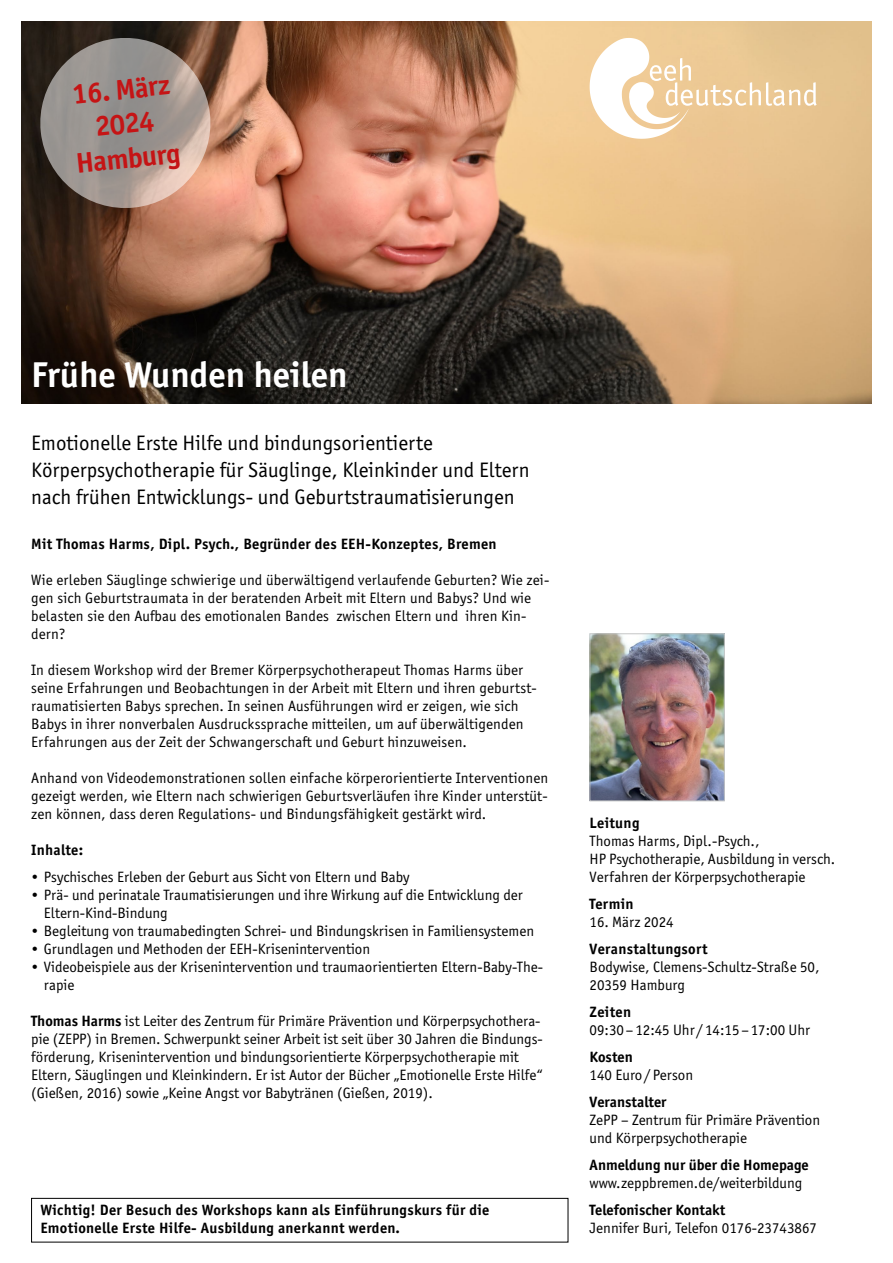
<style>
.page{position:relative;width:893px;height:1263px;background:#fff}
.page>*{position:absolute;margin:0;border:0;box-sizing:border-box;transform-origin:0 0}
.t1{font:700 36px "Officina Sans ITC Pro";color:#fff}
.t2{font:700 28.5px/34.3px "Officina Sans ITC Pro";color:#c51415;text-align:center}
.t3{font:21px/27px "Officina Sans ITC Pro";color:#000}
.t4{font:15px/18px "Officina Sans ITC Pro";color:#000}
.t5{font:700 15px/18px "Officina Sans ITC Pro";letter-spacing:.02em;color:#000}
.t6{font:700 15px "Officina Sans ITC Pro";color:#000}
.s1{font-weight:700}
</style>
<div class="page">
<img style="left:21px;top:21px;width:851px;height:383px">
<svg style="left:590px;top:38px;width:227px;height:101px"></svg>
<img style="left:592px;top:636px;width:130px;height:163px">
<div style="left:590px;top:634px;width:134px;height:167px;border:1px solid #c5c6c6"></div>
<svg style="left:36px;top:33px;width:179px;height:179px;background:#908078"></svg>
<div style="left:31px;top:1198px;width:537px;height:44px;border:1px solid #000"></div>
<h2 class="t2" style="left:67px;top:78px;width:106px;rotate:-6deg">16. März<br>2024<br>Hamburg</h2>
<h1 class="t1" style="left:31px;top:352px;width:318px">Frühe Wunden heilen</h1>
<h3 class="t3" style="left:31px;top:429px;width:500px">Emotionelle Erste Hilfe und bindungsorientierte<br>Körperpsychotherapie für Säuglinge, Kleinkinder und Eltern nach frühen Entwicklungs- und Geburtstraumatisierungen</h3>
<p class="t5" style="left:31px;top:535px;width:467px">Mit Thomas Harms, Dipl. Psych., Begründer des EEH-Konzeptes, Bremen</p>
<p class="t4" style="left:31px;top:571px;width:520px">Wie erleben Säuglinge schwierige und überwältigend verlaufende Geburten? Wie zei&shy;gen sich Geburtstraumata in der beratenden Arbeit mit Eltern und Babys? Und wie belasten sie den Aufbau des emotionalen Bandes zwischen Eltern und ihren Kin&shy;dern?</p>
<p class="t4" style="left:31px;top:661px;width:507px">In diesem Workshop wird der Bremer Körperpsychotherapeut Thomas Harms über seine Erfahrungen und Beobachtungen in der Arbeit mit Eltern und ihren geburtst&shy;raumatisierten Babys sprechen. In seinen Ausführungen wird er zeigen, wie sich Babys in ihrer nonverbalen Ausdruckssprache mitteilen, um auf überwältigenden Erfahrungen aus der Zeit der Schwangerschaft und Geburt hinzuweisen.</p>
<p class="t4" style="left:31px;top:769px;width:518px;text-align:justify">Anhand von Videodemonstrationen sollen einfache körperorientierte Interventionen gezeigt werden, wie Eltern nach schwierigen Geburtsverläufen ihre Kinder unterstüt&shy;zen können, dass deren Regulations- und Bindungsfähigkeit gestärkt wird.</p>
<p class="t5" style="left:31px;top:841px;width:54px">Inhalte:</p>
<p class="t4" style="left:31px;top:868px;width:380px">• Psychisches Erleben der Geburt aus Sicht von Eltern und Baby</p>
<p class="t4" style="left:44px;top:886px;width:480px;text-indent:-13px">• Prä- und perinatale Traumatisierungen und ihre Wirkung auf die Entwicklung der<br>Eltern-Kind-Bindung</p>
<p class="t4" style="left:31px;top:922px;width:504px">• Begleitung von traumabedingten Schrei- und Bindungskrisen in Familiensystemen</p>
<p class="t4" style="left:31px;top:940px;width:341px">• Grundlagen und Methoden der EEH-Krisenintervention</p>
<p class="t4" style="left:44px;top:958px;width:501px;text-indent:-13px">• Videobeispiele aus der Krisenintervention und traumaorientierten Eltern-Baby-The&shy;rapie</p>
<p class="t4" style="left:31px;top:1012px;width:513px"><span class="s1">Thomas Harms</span> ist Leiter des Zentrum für Primäre Prävention und Körperpsychothera&shy;pie (ZEPP) in Bremen. Schwerpunkt seiner Arbeit ist seit über 30 Jahren die Bindungs&shy;förderung, Krisenintervention und bindungsorientierte Körperpsychotherapie mit Eltern, Säuglingen und Kleinkindern. Er ist Autor der Bücher „Emotionelle Erste Hilfe“ (Gießen, 2016) sowie „Keine Angst vor Babytränen (Gießen, 2019).</p>
<p class="t5" style="left:40px;top:1201px;width:450px">Wichtig! Der Besuch des Workshops kann als Einführungskurs für die<br>Emotionelle Erste Hilfe- Ausbildung anerkannt werden.</p>
<p class="t5" style="left:590px;top:814px;width:51px">Leitung</p>
<p class="t4" style="left:590px;top:832px;width:247px">Thomas Harms, Dipl.-Psych.,<br>HP Psychotherapie, Ausbildung in versch.<br>Verfahren der Körperpsychotherapie</p>
<p class="t5" style="left:590px;top:895px;width:45px">Termin</p>
<p class="t4" style="left:590px;top:913px;width:86px">16. März 2024</p>
<p class="t5" style="left:590px;top:940px;width:120px">Veranstaltungsort</p>
<p class="t4" style="left:590px;top:958px;width:231px">Bodywise, Clemens-Schultz-Straße 50,<br>20359 Hamburg</p>
<p class="t5" style="left:590px;top:1003px;width:43px">Zeiten</p>
<p class="t4" style="left:590px;top:1021px;width:222px">09:30– 12:45 Uhr / 14:15–17:00 Uhr</p>
<p class="t5" style="left:590px;top:1048px;width:45px">Kosten</p>
<p class="t4" style="left:590px;top:1066px;width:105px">140 Euro/ Person</p>
<p class="t6" style="left:590px;top:1093px;width:78px">Veranstalter</p>
<p class="t4" style="left:590px;top:1111px;width:232px">ZePP – Zentrum für Primäre Prävention und Körperpsychotherapie</p>
<p class="t6" style="left:590px;top:1156px;width:221px">Anmeldung nur über die Homepage</p>
<p class="t4" style="left:590px;top:1174px;width:214px">www.zeppbremen.de/weiterbildung</p>
<p class="t6" style="left:590px;top:1201px;width:137px">Telefonischer Kontakt</p>
<p class="t4" style="left:590px;top:1219px;width:229px">Jennifer Buri, Telefon 0176-23743867</p>
</div>
